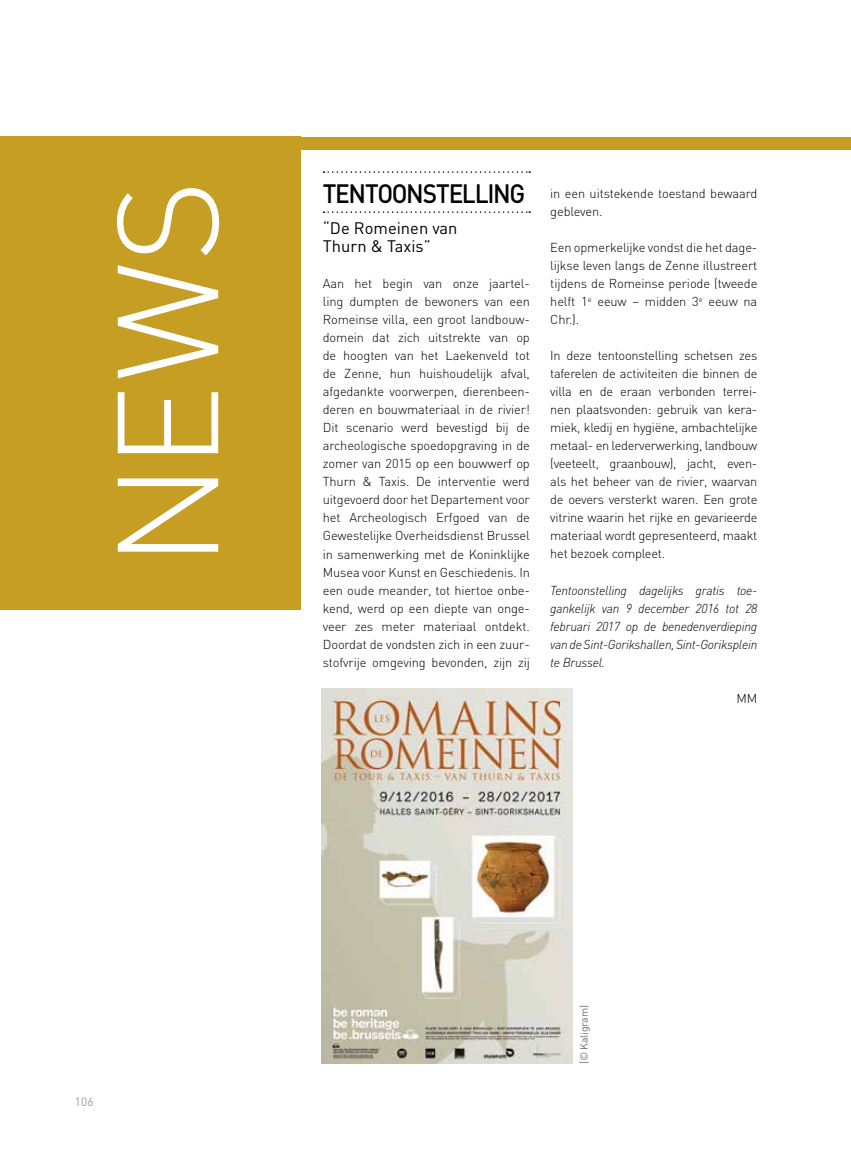
<style>
.page{position:relative;width:851px;height:1149px;background:#fff}
.page>*{position:absolute;margin:0;border:0;box-sizing:border-box;transform-origin:0 0}
.t1{font:300 141px "DIN";color:#fff}
.t2{font:500 26.25px "DIN";letter-spacing:-.05em;color:#000;scale:.93 1}
.t3{font:16.5px/18px "DIN";color:#000}
.t4{font:300 12.9px/18px "DIN";letter-spacing:-.01em;color:#000;text-align:justify}
.t5{font:italic 300 12.9px/18px "DINOT";letter-spacing:-.02em;color:#000}
.t6{font:12px "DIN";color:#9c9c9d}
.t7{font:10.5px "DIN";letter-spacing:-.02em;color:#6e6e6e}
</style>
<div class="page">
<div style="left:0;top:137px;width:850px;height:13px;background:#c69e24"></div>
<svg style="left:323px;top:171px;width:207px;height:2px"></svg>
<svg style="left:323px;top:211px;width:207px;height:2px"></svg>
<div style="left:0;top:137px;width:300px;height:472px;background:#c69e24"></div>
<img style="left:322px;top:688px;width:250px;height:375px">
<h1 class="t1" style="left:81px;top:567px;width:389px;rotate:-90deg">NEWS</h1>
<h2 class="t2" style="left:323px;top:176px;width:219px">TENTOONSTELLING</h2>
<p class="t3" style="left:323px;top:219px;width:136px">“De Romeinen van<br>Thurn &amp; Taxis”</p>
<p class="t4" style="left:323px;top:274px;width:208px">Aan het begin van onze jaartel&shy;ling dumpten de bewoners van een Romeinse villa, een groot landbouw&shy;domein dat zich uitstrekte van op de hoogten van het Laekenveld tot de Zenne, hun huishoudelijk afval, afgedankte voorwerpen, dierenbeen&shy;deren en bouwmateriaal in de rivier!<br>Dit scenario werd bevestigd bij de archeologische spoedopgraving in de zomer van 2015 op een bouwwerf op Thurn &amp; Taxis. De interventie werd uitgevoerd door het Departement voor het Archeologisch Erfgoed van de Gewestelijke Overheidsdienst Brussel in samenwerking met de Koninklijke Musea voor Kunst en Geschiedenis. In een oude meander, tot hiertoe onbe&shy;kend, werd op een diepte van onge&shy;veer zes meter materiaal ontdekt.<br>Doordat de vondsten zich in een zuur&shy;stofvrije omgeving bevonden, zijn zij</p>
<p class="t4" style="left:550px;top:184px;width:208px">in een uitstekende toestand bewaard gebleven.</p>
<p class="t4" style="left:550px;top:238px;width:208px">Een opmerkelijke vondst die het dage&shy;lijkse leven langs de Zenne illustreert tijdens de Romeinse periode (tweede helft 1<sup>e</sup> eeuw – midden 3<sup>e</sup> eeuw na Chr.).</p>
<p class="t4" style="left:550px;top:346px;width:208px">In deze tentoonstelling schetsen zes taferelen de activiteiten die binnen de villa en de eraan verbonden terrei&shy;nen plaatsvonden: gebruik van kera&shy;miek, kledij en hygiëne, ambachtelijke metaal- en lederverwerking, landbouw (veeteelt, graanbouw), jacht, even&shy;als het beheer van de rivier, waarvan de oevers versterkt waren. Een grote vitrine waarin het rijke en gevarieerde materiaal wordt gepresenteerd, maakt het bezoek compleet.</p>
<p class="t5" style="left:550px;top:580px;width:208px">Tentoonstelling dagelijks gratis toe&shy;gankelijk van 9 december 2016 tot 28 februari 2017 op de benedenverdieping van de Sint-Gorikshallen, Sint-Goriksplein te Brussel.</p>
<p class="t4" style="left:736px;top:688px;width:22px">MM</p>
<p class="t6" style="left:75px;top:1094px;width:20px">106</p>
<p class="t7" style="left:577px;top:1063px;width:60px;rotate:-90deg">(© Kaligram)</p>
</div>
